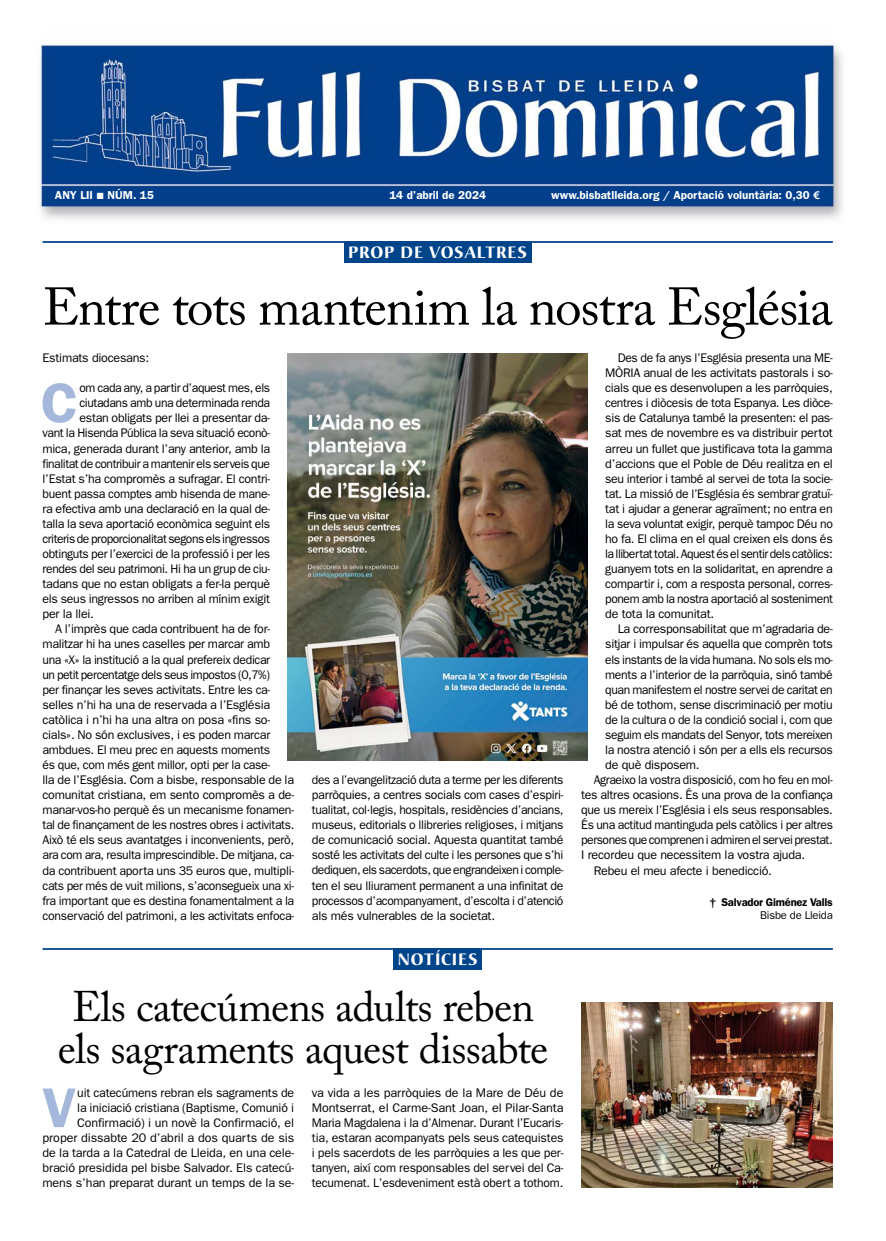
<style>
.page{position:relative;width:886px;height:1241px;background:#fff}
.page>*{position:absolute;margin:0;border:0;box-sizing:border-box;transform-origin:0 0}
.t1{font:600 56.38px "Franklin Gothic";color:#a5b8db}
.t2{font:600 56.25px "Franklin Gothic";color:#a5b8db}
.t3{font:52.5px "Adobe Caslon Pro";letter-spacing:-.025em;color:#000}
.t4{font:42.5px/42.5px "Adobe Caslon Pro";letter-spacing:-.02em;color:#000;text-align:center}
.t5{font:700 16.25px "Christiana";letter-spacing:.05em;color:#fff}
.t6{font:12.5px/15.1px "Franklin Gothic";letter-spacing:-.025em;color:#000;text-align:justify}
.t7{font:600 11.5px "Franklin Gothic";color:#fff}
.t8{font:600 11.25px "Franklin Gothic";letter-spacing:-.02em;color:#000}
.t9{font:11.25px "Franklin Gothic";letter-spacing:-.02em;color:#000}
.s1{font-family:"European Pi Three";font-weight:400;font-size:9px}
.s2{font-family:"Euro Sans ITC";font-weight:700}
</style>
<div class="page">
<img style="left:39px;top:43px;width:804px;height:177px">
<div style="left:344px;top:241px;width:187px;height:21px;background:#00448a"></div>
<hr style="left:43px;top:241px;width:790px;height:2px;background:#00448a">
<div style="left:393px;top:947px;width:89px;height:22px;background:#00448a"></div>
<hr style="left:43px;top:947px;width:790px;height:2px;background:#00448a">
<img style="left:288px;top:353px;width:299px;height:407px">
<img style="left:581px;top:1002px;width:252px;height:185px">
<p class="t7" style="left:55px;top:188px;width:100px">ANY LII <span class="s1">L</span> NÚM. 15</p>
<p class="t7" style="left:389px;top:188px;width:98px">14 d’abril de 2024</p>
<p class="t7" style="left:551px;top:188px;width:271px">www.bisbatlleida.org / Aportació voluntària: 0,30 <span class="s2">E</span></p>
<h3 class="t5" style="left:348px;top:241px;width:180px">PROP DE VOSALTRES</h3>
<h3 class="t3" style="left:43px;top:276px;width:792px">Entre tots mantenim la nostra Església</h3>
<p class="t6" style="left:43px;top:350px;width:108px">Estimats diocesans:</p>
<h1 class="t1" style="left:41px;top:369px;width:39px">C</h1>
<p class="t6" style="left:79px;top:380px;width:192px">om cada any, a partir d’aquest mes, els</p>
<p class="t6" style="left:605px;top:350px;width:229px;text-indent:13px">Des de fa anys l’Església presenta una ME-MÒRIA anual de les activitats pastorals i so&shy;cials que es desenvolupen a les parròquies, centres i diòcesis de tota Espanya. Les diòce&shy;sis de Catalunya també la presenten: el pas&shy;sat mes de novembre es va distribuir pertot arreu un fullet que justificava tota la gamma d’accions que el Poble de Déu realitza en el seu interior i també al servei de tota la socie&shy;tat. La missió de l’Església és sembrar gratuï&shy;tat i ajudar a generar agraïment; no entra en la seva voluntat exigir, perquè tampoc Déu no ho fa. El clima en el qual creixen els dons és la llibertat total. Aquest és el sentir dels catòlics: guanyem tots en la solidaritat, en aprendre a compartir i, com a resposta personal, corres&shy;ponem amb la nostra aportació al sosteniment de tota la comunitat.</p>
<p class="t6" style="left:618px;top:621px;width:217px">La corresponsabilitat que m’agradaria de-</p>
<p class="t6" style="left:605px;top:636px;width:229px">sitjar i impulsar és aquella que comprèn tots</p>
<p class="t6" style="left:605px;top:651px;width:229px">els instants de la vida humana. No sols els mo-</p>
<p class="t6" style="left:605px;top:666px;width:229px">ments a l’interior de la parròquia, sinó també</p>
<p class="t6" style="left:605px;top:681px;width:229px">quan manifestem el nostre servei de caritat en</p>
<p class="t6" style="left:605px;top:696px;width:229px">bé de tothom, sense discriminació per motiu</p>
<p class="t6" style="left:605px;top:711px;width:229px">de la cultura o de la condició social i, com que</p>
<p class="t6" style="left:605px;top:726px;width:229px">seguim els mandats del Senyor, tots mereixen</p>
<p class="t6" style="left:605px;top:741px;width:229px">la nostra atenció i són per a ells els recursos</p>
<p class="t6" style="left:605px;top:756px;width:96px">de què disposem.</p>
<p class="t6" style="left:594px;top:772px;width:240px">Agraeixo la vostra disposició, com ho feu en mol-</p>
<p class="t6" style="left:581px;top:787px;width:253px">tes altres ocasions. És una prova de la confiança</p>
<p class="t6" style="left:581px;top:802px;width:253px">que us mereix l’Església i els seus responsables.</p>
<p class="t6" style="left:581px;top:817px;width:253px">És una actitud mantinguda pels catòlics i per altres</p>
<p class="t6" style="left:581px;top:832px;width:253px">persones que comprenen i admiren el servei prestat.</p>
<p class="t6" style="left:581px;top:847px;width:225px">I recordeu que necessitem la vostra ajuda.</p>
<p class="t6" style="left:594px;top:862px;width:180px">Rebeu el meu afecte i benedicció.</p>
<p class="t8" style="left:709px;top:895px;width:125px">† Salvador Giménez Valls</p>
<p class="t9" style="left:760px;top:909px;width:74px">Bisbe de Lleida</p>
<p class="t6" style="left:79px;top:395px;width:192px">ciutadans amb una determinada renda</p>
<p class="t6" style="left:79px;top:410px;width:192px">estan obligats per llei a presentar da-</p>
<p class="t6" style="left:43px;top:425px;width:229px">vant la Hisenda Pública la seva situació econò-</p>
<p class="t6" style="left:43px;top:440px;width:229px">mica, generada durant l’any anterior, amb la</p>
<p class="t6" style="left:43px;top:455px;width:229px">finalitat de contribuir a mantenir els serveis que</p>
<p class="t6" style="left:43px;top:470px;width:229px">l’Estat s’ha compromès a sufragar. El contri-</p>
<p class="t6" style="left:43px;top:485px;width:229px">buent passa comptes amb hisenda de mane-</p>
<p class="t6" style="left:43px;top:500px;width:229px">ra efectiva amb una declaració en la qual de-</p>
<p class="t6" style="left:43px;top:515px;width:229px">talla la seva aportació econòmica seguint els</p>
<p class="t6" style="left:43px;top:531px;width:229px">criteris de proporcionalitat segons els ingressos</p>
<p class="t6" style="left:43px;top:546px;width:229px">obtinguts per l’exercici de la professió i per les</p>
<p class="t6" style="left:43px;top:561px;width:229px">rendes del seu patrimoni. Hi ha un grup de ciu-</p>
<p class="t6" style="left:43px;top:576px;width:229px">tadans que no estan obligats a fer-la perquè</p>
<p class="t6" style="left:43px;top:591px;width:229px">els seus ingressos no arriben al mínim exigit</p>
<p class="t6" style="left:43px;top:606px;width:53px">per la llei.</p>
<p class="t6" style="left:55px;top:621px;width:217px">A l’imprès que cada contribuent ha de for-</p>
<p class="t6" style="left:43px;top:636px;width:229px">malitzar hi ha unes caselles per marcar amb</p>
<p class="t6" style="left:43px;top:651px;width:229px">una «X» la institució a la qual prefereix dedicar</p>
<p class="t6" style="left:43px;top:666px;width:229px">un petit percentatge dels seus impostos (0,7%)</p>
<p class="t6" style="left:43px;top:681px;width:229px">per finançar les seves activitats. Entre les ca-</p>
<p class="t6" style="left:43px;top:696px;width:229px">selles n’hi ha una de reservada a l’Església</p>
<p class="t6" style="left:43px;top:711px;width:229px">catòlica i n’hi ha una altra on posa «fins so-</p>
<p class="t6" style="left:43px;top:726px;width:229px">cials». No són exclusives, i es poden marcar</p>
<p class="t6" style="left:43px;top:741px;width:229px">ambdues. El meu prec en aquests moments</p>
<p class="t6" style="left:43px;top:756px;width:229px">és que, com més gent millor, opti per la case-</p>
<p class="t6" style="left:43px;top:772px;width:253px">lla de l’Església. Com a bisbe, responsable de la</p>
<p class="t6" style="left:43px;top:787px;width:253px">comunitat cristiana, em sento compromès a de-</p>
<p class="t6" style="left:43px;top:802px;width:253px">manar-vos-ho perquè és un mecanisme fonamen-</p>
<p class="t6" style="left:43px;top:817px;width:253px">tal de finançament de les nostres obres i activitats.</p>
<p class="t6" style="left:43px;top:832px;width:253px">Això té els seus avantatges i inconvenients, però,</p>
<p class="t6" style="left:43px;top:847px;width:253px">ara com ara, resulta imprescindible. De mitjana, ca-</p>
<p class="t6" style="left:43px;top:862px;width:253px">da contribuent aporta uns 35 euros que, multipli-</p>
<p class="t6" style="left:43px;top:877px;width:253px">cats per més de vuit milions, s’aconsegueix una xi-</p>
<p class="t6" style="left:43px;top:892px;width:253px">fra important que es destina fonamentalment a la</p>
<p class="t6" style="left:43px;top:907px;width:253px">conservació del patrimoni, a les activitats enfoca-</p>
<p class="t6" style="left:312px;top:771px;width:253px">des a l’evangelització duta a terme per les diferents parròquies, a centres socials com cases d’espiri&shy;tualitat, col·legis, hospitals, residències d’ancians, museus, editorials o llibreries religioses, i mitjans de comunicació social. Aquesta quantitat també sosté les activitats del culte i les persones que s’hi dediquen, els sacerdots, que engrandeixen i comple&shy;ten el seu lliurament permanent a una infinitat de processos d’acompanyament, d’escolta i d’atenció als més vulnerables de la societat.</p>
<h3 class="t5" style="left:398px;top:948px;width:81px">NOTÍCIES</h3>
<h3 class="t4" style="left:58px;top:984px;width:492px">Els catecúmens adults reben els sagraments aquest dissabte</h3>
<p class="t6" style="left:312px;top:1084px;width:253px">va vida a les parròquies de la Mare de Déu de Montserrat, el Carme-Sant Joan, el Pilar-Santa Maria Magdalena i la d’Almenar. Durant l’Eucaris&shy;tia, estaran acompanyats pels seus catequistes i pels sacerdots de les parròquies a les que per&shy;tanyen, així com responsables del servei del Ca&shy;tecumenat. L’esdeveniment està obert a tothom.</p>
<p class="t6" style="left:43px;top:1084px;width:253px;text-align:right">uit catecúmens rebran els sagraments de<br>la iniciació cristiana (Baptisme, Comunió i Confirmació) i un novè la Confirmació, el proper dissabte 20 d’abril a dos quarts de sis de la tarda a la Catedral de Lleida, en una cele&shy;bració presidida pel bisbe Salvador. Els catecú&shy;mens s’han preparat durant un temps de la se-</p>
<h2 class="t2" style="left:42px;top:1074px;width:35px">V</h2>
</div>
